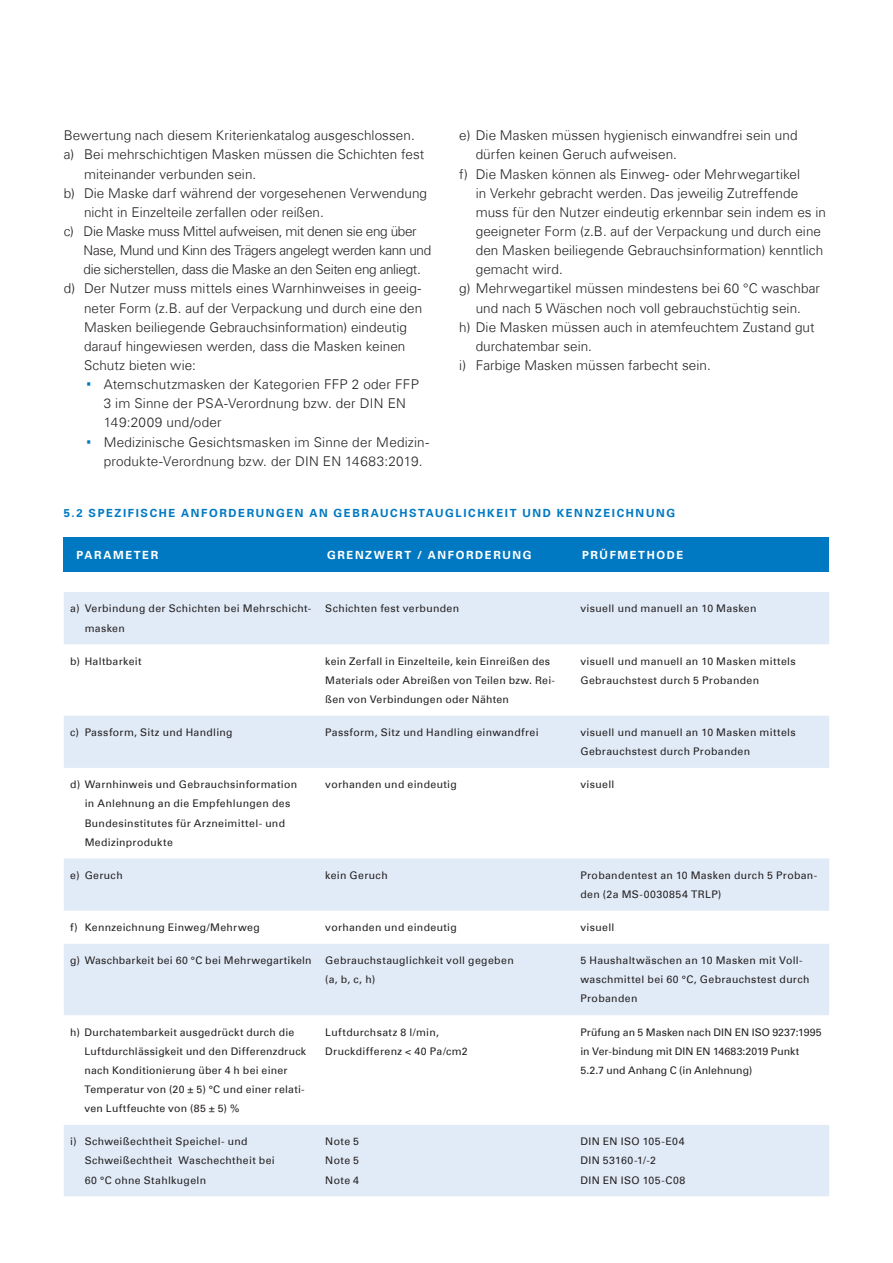
<style>
.page{position:relative;width:893px;height:1263px;background:#fff}
.page>*{position:absolute;margin:0;border:0;box-sizing:border-box;transform-origin:0 0}
._03_Copy{font:300 13.5px/19.2px "Univers Com 45";letter-spacing:.005em;color:#231f20}
._03_Copy-2{font:300 13.5px/19.2px "Univers Com 45";letter-spacing:-.025em;color:#231f20}
._04_Copyheadline{font:700 11.25px "Univers Com 65";letter-spacing:.145em;color:#0079c2}
._01_Table_Headline_W{font:700 11.25px "Univers Com 65";letter-spacing:.145em;color:#fff}
._02_Table_Copy_left{font:10.5px/19.2px "Univers Com 55 Roman";letter-spacing:.03em;color:#231f20}
._02_Table_Copy_left-2{font:10.5px/19.2px "Univers Com 55 Roman";letter-spacing:.005em;color:#231f20}
.s1{font-family:"Univers Com 55 Roman";font-weight:400;font-size:27px;color:#0079c2}
</style>
<div class="page">
<svg style="left:64px;top:592px;width:765px;height:604px"></svg>
<div style="left:64px;top:538px;width:765px;height:34px;background:#0079c2"></div>
<p class="_03_Copy" style="left:64px;top:126px;width:352px">Bewertung nach diesem Kriterienkatalog ausgeschlossen.</p>
<p class="_03_Copy" style="left:84px;top:145px;width:342px;text-indent:-20px">a) Bei mehrschichtigen Masken müssen die Schichten fest miteinander verbunden sein.</p>
<p class="_03_Copy" style="left:84px;top:183px;width:345px;text-indent:-20px">b) Die Maske darf während der vorgesehenen Verwendung nicht in Einzelteile zerfallen oder reißen.</p>
<p class="_03_Copy-2" style="left:84px;top:222px;width:349px;text-indent:-20px">c) Die Maske muss Mittel aufweisen, mit denen sie eng über<br>Nase, Mund und Kinn des Trägers angelegt werden kann und die sicherstellen, dass die Maske an den Seiten eng anliegt.</p>
<p class="_03_Copy" style="left:84px;top:279px;width:340px;text-indent:-20px">d) Der Nutzer muss mittels eines Warnhinweises in geeig&shy;neter Form (z.B. auf der Verpackung und durch eine den Masken beiliegende Gebrauchsinformation) eindeutig darauf hingewiesen werden, dass die Masken keinen Schutz bieten wie:</p>
<p class="_03_Copy" style="left:104px;top:375px;width:317px;text-indent:-19px"><span class="s1">·</span> Atemschutzmasken der Kategorien FFP 2 oder FFP<br>3 im Sinne der PSA-Verordnung bzw. der DIN EN<br>149:2009 und/oder</p>
<p class="_03_Copy" style="left:104px;top:432px;width:327px;text-indent:-19px"><span class="s1">·</span> Medizinische Gesichtsmasken im Sinne der Medizin&shy;produkte-Verordnung bzw. der DIN EN 14683:2019.</p>
<p class="_03_Copy" style="left:476px;top:126px;width:323px;text-indent:-16px">e) Die Masken müssen hygienisch einwandfrei sein und dürfen keinen Geruch aufweisen.</p>
<p class="_03_Copy" style="left:476px;top:164px;width:352px;text-indent:-16px">f) Die Masken können als Einweg- oder Mehrwegartikel<br>in Verkehr gebracht werden. Das jeweilig Zutreffende muss für den Nutzer eindeutig erkennbar sein indem es in geeigneter Form (z.B. auf der Verpackung und durch eine den Masken beiliegende Gebrauchsinformation) kenntlich gemacht wird.</p>
<p class="_03_Copy" style="left:459px;top:279px;width:362px;text-align:center">g) Mehrwegartikel müssen mindestens bei 60 °C waschbar und nach 5 Wäschen noch voll gebrauchstüchtig sein.</p>
<p class="_03_Copy" style="left:476px;top:317px;width:340px;text-indent:-16px">h) Die Masken müssen auch in atemfeuchtem Zustand gut durchatembar sein.</p>
<p class="_03_Copy" style="left:459px;top:356px;width:253px">i) Farbige Masken müssen farbecht sein.</p>
<p class="_04_Copyheadline" style="left:64px;top:506px;width:613px">5.2 SPEZIFISCHE ANFORDERUNGEN AN GEBRAUCHSTAUGLICHKEIT UND KENNZEICHNUNG</p>
<p class="_01_Table_Headline_W" style="left:77px;top:548px;width:83px">PARAMETER</p>
<p class="_01_Table_Headline_W" style="left:327px;top:548px;width:206px">GRENZWERT / ANFORDERUNG</p>
<p class="_01_Table_Headline_W" style="left:582px;top:548px;width:103px">PRÜFMETHODE</p>
<p class="_02_Table_Copy_left" style="left:85px;top:599px;width:228px;text-indent:-15px">a) Verbindung der Schichten bei Mehrschicht&shy;masken</p>
<p class="_02_Table_Copy_left" style="left:325px;top:599px;width:135px">Schichten fest verbunden</p>
<p class="_02_Table_Copy_left" style="left:580px;top:599px;width:177px">visuell und manuell an 10 Masken</p>
<p class="_02_Table_Copy_left" style="left:70px;top:651px;width:73px">b) Haltbarkeit</p>
<p class="_02_Table_Copy_left" style="left:325px;top:651px;width:231px">kein Zerfall in Einzelteile, kein Einreißen des<br>Materials oder Abreißen von Teilen bzw. Rei&shy;ßen von Verbindungen oder Nähten</p>
<p class="_02_Table_Copy_left" style="left:580px;top:651px;width:217px">visuell und manuell an 10 Masken mittels<br>Gebrauchstest durch 5 Probanden</p>
<p class="_02_Table_Copy_left" style="left:70px;top:723px;width:164px">c) Passform, Sitz und Handling</p>
<p class="_02_Table_Copy_left" style="left:325px;top:723px;width:215px">Passform, Sitz und Handling einwandfrei</p>
<p class="_02_Table_Copy_left" style="left:580px;top:723px;width:217px">visuell und manuell an 10 Masken mittels<br>Gebrauchstest durch Probanden</p>
<p class="_02_Table_Copy_left" style="left:85px;top:775px;width:214px;text-indent:-15px">d) Warnhinweis und Gebrauchsinformation in Anlehnung an die Empfehlungen des Bundesinstitutes für Arzneimittel- und Medizinprodukte</p>
<p class="_02_Table_Copy_left" style="left:325px;top:775px;width:133px">vorhanden und eindeutig</p>
<p class="_02_Table_Copy_left" style="left:580px;top:775px;width:36px">visuell</p>
<p class="_02_Table_Copy_left" style="left:70px;top:865px;width:54px">e) Geruch</p>
<p class="_02_Table_Copy_left" style="left:325px;top:865px;width:64px">kein Geruch</p>
<p class="_02_Table_Copy_left" style="left:580px;top:865px;width:238px">Probandentest an 10 Masken durch 5 Proban&shy;den (2a MS-0030854 TRLP)</p>
<p class="_02_Table_Copy_left" style="left:70px;top:918px;width:191px">f) Kennzeichnung Einweg/Mehrweg</p>
<p class="_02_Table_Copy_left" style="left:325px;top:918px;width:133px">vorhanden und eindeutig</p>
<p class="_02_Table_Copy_left" style="left:580px;top:918px;width:36px">visuell</p>
<p class="_02_Table_Copy_left" style="left:70px;top:951px;width:243px">g) Waschbarkeit bei 60 °C bei Mehrwegartikeln</p>
<p class="_02_Table_Copy_left" style="left:325px;top:951px;width:190px">Gebrauchstauglichkeit voll gegeben (a, b, c, h)</p>
<p class="_02_Table_Copy_left" style="left:580px;top:951px;width:231px">5 Haushaltwäschen an 10 Masken mit Voll&shy;waschmittel bei 60 °C, Gebrauchstest durch<br>Probanden</p>
<p class="_02_Table_Copy_left" style="left:85px;top:1022px;width:223px;text-indent:-14px">h) Durchatembarkeit ausgedrückt durch die Luftdurchlässigkeit und den Differenzdruck nach Konditionierung über 4 h bei einer Temperatur von (20 ± 5) °C und einer relati&shy;ven Luftfeuchte von (85 ± 5) %</p>
<p class="_02_Table_Copy_left" style="left:325px;top:1022px;width:144px">Luftdurchsatz 8 l/min,<br>Druckdifferenz &lt; 40 Pa/cm2</p>
<p class="_02_Table_Copy_left-2" style="left:580px;top:1022px;width:243px">Prüfung an 5 Masken nach DIN EN ISO 9237:1995 in Ver-bindung mit DIN EN 14683:2019 Punkt<br>5.2.7 und Anhang C (in Anlehnung)</p>
<p class="_02_Table_Copy_left" style="left:85px;top:1132px;width:192px;text-indent:-15px">i) Schweißechtheit Speichel- und<br>Schweißechtheit Waschechtheit bei<br>60 °C ohne Stahlkugeln</p>
<p class="_02_Table_Copy_left" style="left:325px;top:1132px;width:35px">Note 5</p>
<p class="_02_Table_Copy_left" style="left:580px;top:1132px;width:106px">DIN EN ISO 105-E04</p>
<p class="_02_Table_Copy_left" style="left:580px;top:1151px;width:77px">DIN 53160-1/-2</p>
<p class="_02_Table_Copy_left" style="left:580px;top:1170px;width:106px">DIN EN ISO 105-C08</p>
<p class="_02_Table_Copy_left" style="left:325px;top:1151px;width:35px">Note 5</p>
<p class="_02_Table_Copy_left" style="left:325px;top:1170px;width:35px">Note 4</p>
</div>
